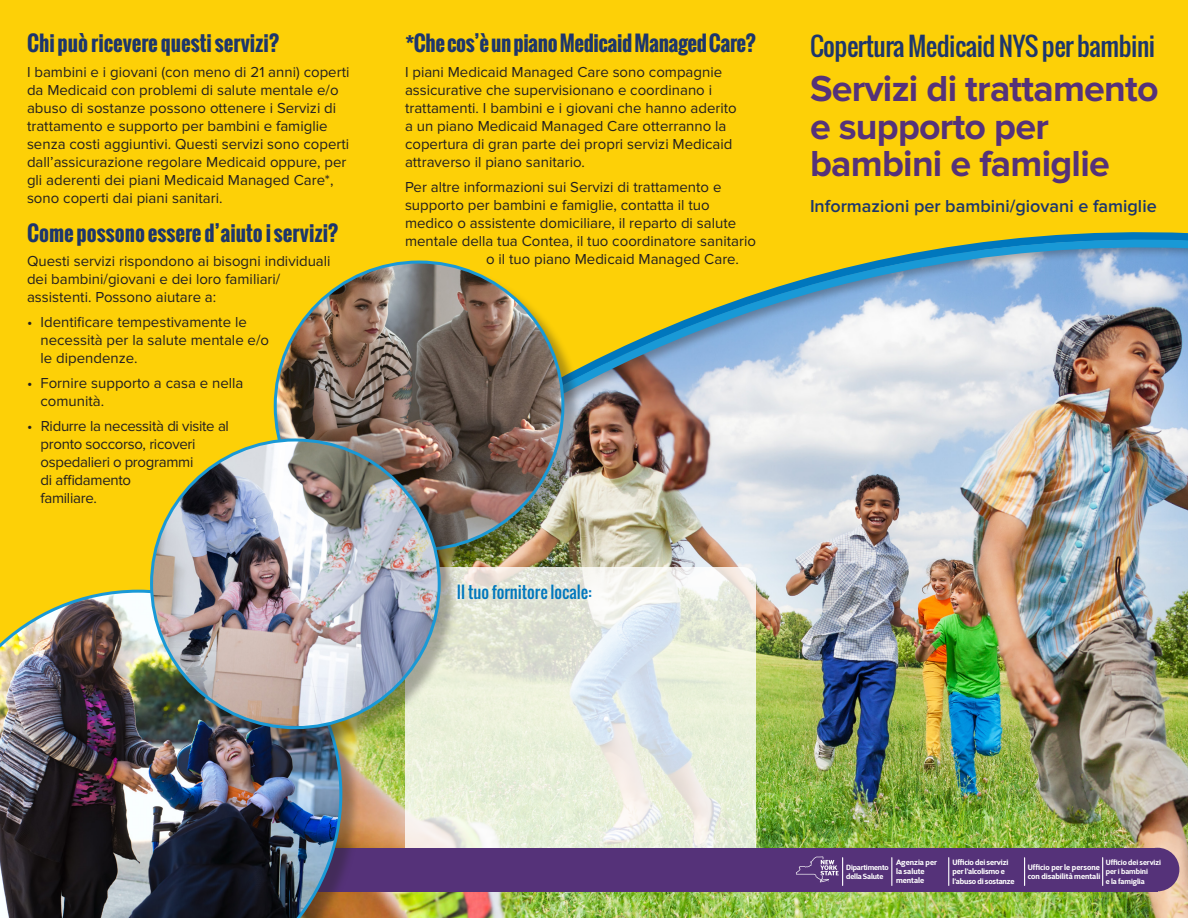
<style>
.page{position:relative;width:1188px;height:918px;background:#fff}
.page>*{position:absolute;margin:0;border:0;box-sizing:border-box;transform-origin:0 0}
.t1{font:700 37.5px/37.5px "Proxima Nova";letter-spacing:-.02em;color:#553279}
.t2{font:25.5px "Oswald";letter-spacing:-.02em;color:#1d366c}
.t3{font:700 21px "Oswald";color:#1d366c}
.t4{font:700 21px "Oswald";letter-spacing:-.02em;color:#1d366c}
.t5{font:600 18px "Proxima Nova";color:#1d366c}
.t6{font:16.5px "Oswald";color:#0077bd}
.t7{font:15px/18px "Proxima Nova";color:#231f20}
.t8{font:15px/18px "Proxima Nova";letter-spacing:-.02em;color:#231f20}
.t9{font:700 7.8px "D Sari";color:#fff}
.t10{font:700 7.8px "D Sari";letter-spacing:-.02em;color:#fff}
.t11{font:700 7.5px/9.3px "D Sari";letter-spacing:-.01em;color:#fff}
</style>
<div class="page">
<div style="left:0;top:0;width:1188px;height:180px;background:#fdd007"></div>
<img style="left:0;top:188px;width:1188px;height:730px">
<svg style="left:405px;top:567px;width:351px;height:303px;background:#e7ecdf"></svg>
<div style="left:0;top:848px;width:1158px;height:43px;background:#553279"></div>
<svg style="left:1102px;top:858px;width:1px;height:27px"></svg>
<svg style="left:1024px;top:858px;width:1px;height:27px"></svg>
<svg style="left:948px;top:858px;width:1px;height:27px"></svg>
<svg style="left:891px;top:858px;width:1px;height:27px"></svg>
<div style="left:276px;top:263px;width:307px;height:307px;background:#231f20;opacity:.35"></div>
<img style="left:275px;top:262px;width:288px;height:288px;border-radius:144px">
<div style="left:0;top:592px;width:361px;height:326px;background:#231f20;opacity:.35"></div>
<img style="left:0;top:590px;width:342px;height:328px">
<div style="left:152px;top:441px;width:307px;height:306px;background:#231f20;opacity:.35"></div>
<img style="left:152px;top:440px;width:287px;height:286px">
<svg style="left:796px;top:856px;width:47px;height:29px"></svg>
<div style="left:1136px;top:848px;width:43px;height:43px;background:#553279;border-radius:50%"></div>
<h3 class="t3" style="left:27px;top:27px;width:254px">Chi può ricevere questi servizi?</h3>
<p class="t7" style="left:27px;top:63px;width:324px">I bambini e i giovani (con meno di 21 anni) coperti da Medicaid con problemi di salute mentale e/o abuso di sostanze possono ottenere i Servizi di trattamento e supporto per bambini e famiglie senza costi aggiuntivi. Questi servizi sono coperti dall’assicurazione regolare Medicaid oppure, per gli aderenti dei piani Medicaid Managed Care*, sono coperti dai piani sanitari.</p>
<h3 class="t3" style="left:27px;top:217px;width:313px">Come possono essere d’aiuto i servizi?</h3>
<p class="t7" style="left:27px;top:252px;width:305px">Questi servizi rispondono ai bisogni individuali dei bambini/giovani e dei loro familiari/ assistenti. Possono aiutare a:</p>
<p class="t7" style="left:40px;top:313px;width:230px;text-indent:-14px">• Identifcare tempestivamente le necessità per la salute mentale e/o le dipendenze.</p>
<p class="t7" style="left:40px;top:374px;width:205px;text-indent:-14px">• Fornire supporto a casa e nella comunità.</p>
<p class="t8" style="left:40px;top:417px;width:190px;text-indent:-14px">• Ridurre la necessità di visite al pronto soccorso, ricoveri ospedalieri o programmi<br>di afdamento<br>familiare.</p>
<p class="t4" style="left:405px;top:27px;width:352px">*Che cos’è un piano Medicaid Managed Care?</p>
<p class="t7" style="left:405px;top:63px;width:333px">I piani Medicaid Managed Care sono compagnie assicurative che supervisionano e coordinano i trattamenti. I bambini e i giovani che hanno aderito a un piano Medicaid Managed Care otterranno la copertura di gran parte dei propri servizi Medicaid attraverso il piano sanitario.</p>
<p class="t7" style="left:405px;top:178px;width:318px">Per altre informazioni sui Servizi di trattamento e</p>
<p class="t7" style="left:405px;top:196px;width:306px">supporto per bambini e famiglie, contatta il tuo</p>
<p class="t7" style="left:405px;top:214px;width:333px">medico o assistente domiciliare, il reparto di salute</p>
<p class="t7" style="left:405px;top:232px;width:352px">mentale della tua Contea, il tuo coordinatore sanitario</p>
<p class="t7" style="left:486px;top:250px;width:255px">o il tuo piano Medicaid Managed Care.</p>
<h2 class="t2" style="left:810px;top:27px;width:347px">Copertura Medicaid NYS per bambini</h2>
<p class="t1" style="left:810px;top:71px;width:350px">Servizi di trattamento e supporto per bambini e famiglie</p>
<h4 class="t5" style="left:810px;top:195px;width:348px">Informazioni per bambini/giovani e famiglie</h4>
<p class="t6" style="left:457px;top:579px;width:136px">Il tuo fornitore locale:</p>
<p class="t9" style="left:896px;top:857px;width:43px">Agenzia per</p>
<p class="t10" style="left:953px;top:857px;width:57px">Uffcio dei servizi</p>
<p class="t11" style="left:1106px;top:858px;width:57px">Uffcio dei servizi per i bambini</p>
<p class="t11" style="left:846px;top:862px;width:44px">Dipartimento</p>
<p class="t9" style="left:1028px;top:862px;width:74px">Uffcio per le persone</p>
<p class="t9" style="left:896px;top:866px;width:30px">la salute</p>
<p class="t10" style="left:953px;top:867px;width:54px">per l’alcolismo e</p>
<p class="t11" style="left:846px;top:871px;width:39px">della Salute</p>
<p class="t9" style="left:1028px;top:871px;width:74px">con disabilità mentali</p>
<p class="t9" style="left:896px;top:876px;width:30px">mentale</p>
<p class="t11" style="left:1106px;top:876px;width:40px">e la famiglia</p>
<p class="t10" style="left:953px;top:876px;width:63px">l’abuso di sostanze</p>
</div>
